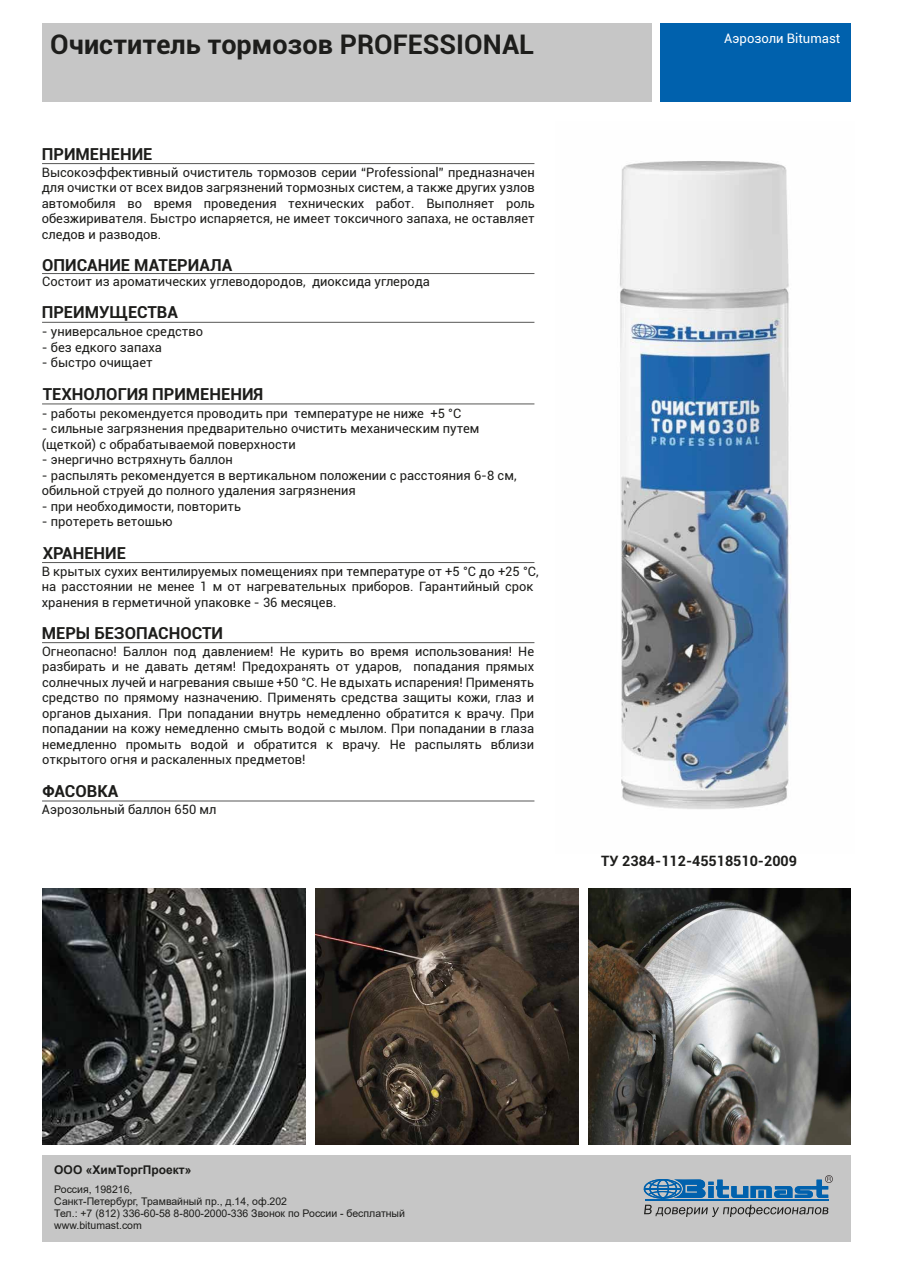
<style>
.page{position:relative;width:897px;height:1263px;background:#fff}
.page>*{position:absolute;margin:0;border:0;box-sizing:border-box;transform-origin:0 0}
.t1{font:700 27px "Roboto";color:#1d1d1b}
.t2{font:700 16.5px "Roboto";color:#1d1d1b}
.t3{font:700 14.25px "Roboto";color:#1d1d1b}
.t4{font:13.05px "Roboto";color:#fff}
.t5{font:12.9px/15.5px "Roboto";color:#1d1d1b}
.t6{font:700 12px "Arial";color:#1d1d1b}
.t7{font:10.5px/12px "Arial";color:#1d1d1b}
</style>
<div class="page">
<img style="left:619px;top:161px;width:170px;height:648px">
<hr style="left:42px;top:163px;width:492px;height:1px;background:#575756">
<hr style="left:42px;top:273px;width:492px;height:1px;background:#575756">
<hr style="left:42px;top:322px;width:492px;height:1px;background:#575756">
<hr style="left:42px;top:404px;width:492px;height:1px;background:#575756">
<hr style="left:42px;top:562px;width:492px;height:1px;background:#575756">
<hr style="left:42px;top:642px;width:492px;height:1px;background:#575756">
<hr style="left:42px;top:801px;width:492px;height:1px;background:#575756">
<img style="left:589px;top:888px;width:262px;height:257px">
<img style="left:316px;top:888px;width:262px;height:257px">
<img style="left:43px;top:888px;width:262px;height:257px">
<div style="left:43px;top:1155px;width:808px;height:87px;background:#c6c6c6"></div>
<hr style="left:645px;top:1199px;width:183px;height:2px;background:#0061ad">
<svg style="left:643px;top:1175px;width:189px;height:23px"></svg>
<svg style="left:644px;top:1205px;width:184px;height:12px"></svg>
<div style="left:42px;top:23px;width:808px;height:79px;background:#c6c6c6"></div>
<div style="left:652px;top:20px;width:8px;height:87px;background:#fff"></div>
<div style="left:660px;top:23px;width:190px;height:79px;background:#0061ad"></div>
<h1 class="t1" style="left:50px;top:25px;width:485px">Очиститель тормозов PROFESSIONAL</h1>
<p class="t4" style="left:724px;top:30px;width:117px">Аэрозоли Bitumast</p>
<p class="t2" style="left:42px;top:142px;width:112px">ПРИМЕНЕНИЕ</p>
<p class="t5" style="left:42px;top:164px;width:494px;text-align:justify">Высокоэффективный очиститель тормозов серии “Professional” предназначен для очистки от всех видов загрязнений тормозных систем, а также других узлов автомобиля во время проведения технических работ. Выполняет роль обезжиривателя. Быстро испаряется, не имеет токсичного запаха, не оставляет следов и разводов.</p>
<p class="t2" style="left:42px;top:253px;width:192px">ОПИСАНИЕ МАТЕРИАЛА</p>
<p class="t5" style="left:42px;top:274px;width:389px">Состоит из ароматических углеводородов, диоксида углерода</p>
<p class="t2" style="left:42px;top:301px;width:138px">ПРЕИМУЩЕСТВА</p>
<p class="t5" style="left:42px;top:323px;width:163px">- универсальное средство</p>
<p class="t5" style="left:42px;top:339px;width:122px">- без едкого запаха</p>
<p class="t5" style="left:42px;top:354px;width:112px">- быстро очищает</p>
<p class="t2" style="left:43px;top:382px;width:222px">ТЕХНОЛОГИЯ ПРИМЕНЕНИЯ</p>
<p class="t5" style="left:42px;top:405px;width:421px">- работы рекомендуется проводить при температуре не ниже +5 °С</p>
<p class="t5" style="left:42px;top:420px;width:439px">- сильные загрязнения предварительно очистить механическим путем (щеткой) с обрабатываемой поверхности</p>
<p class="t5" style="left:42px;top:451px;width:192px">- энергично встряхнуть баллон</p>
<p class="t5" style="left:42px;top:467px;width:476px">- распылять рекомендуется в вертикальном положении с расстояния 6-8 см, обильной струей до полного удаления загрязнения</p>
<p class="t5" style="left:42px;top:498px;width:201px">- при необходимости, повторить</p>
<p class="t5" style="left:42px;top:513px;width:132px">- протереть ветошью</p>
<p class="t2" style="left:43px;top:541px;width:85px">ХРАНЕНИЕ</p>
<p class="t5" style="left:42px;top:563px;width:498px">В крытых сухих вентилируемых помещениях при температуре от +5 °С до +25 °С, на расстоянии не менее 1 м от нагревательных приборов. Гарантийный срок хранения в герметичной упаковке - 36 месяцев.</p>
<p class="t2" style="left:42px;top:621px;width:183px">МЕРЫ БЕЗОПАСНОСТИ</p>
<p class="t5" style="left:42px;top:643px;width:493px;text-align:justify">Огнеопасно! Баллон под давлением! Не курить во время использования! Не разбирать и не давать детям! Предохранять от ударов, попадания прямых солнечных лучей и нагревания свыше +50 °С. Не вдыхать испарения! Применять средство по прямому назначению. Применять средства защиты кожи, глаз и органов дыхания. При попадании внутрь немедленно обратится к врачу. При попадании на кожу немедленно смыть водой с мылом. При попадании в глаза немедленно промыть водой и обратится к врачу. Не распылять вблизи открытого огня и раскаленных предметов!</p>
<p class="t2" style="left:42px;top:779px;width:77px">ФАСОВКА</p>
<p class="t5" style="left:42px;top:801px;width:176px">Аэрозольный баллон 650 мл</p>
<p class="t3" style="left:601px;top:851px;width:197px">ТУ 2384-112-45518510-2009</p>
<p class="t6" style="left:54px;top:1161px;width:139px">ООО «ХимТоргПроект»</p>
<p class="t7" style="left:54px;top:1183px;width:352px">Россия, 198216,<br>Санкт-Петербург, Трамвайный пр., д.14, оф.202<br>Тел.: +7 (812) 336-60-58 8-800-2000-336 Звонок по России - бесплатный www.bitumast.com</p>
</div>
